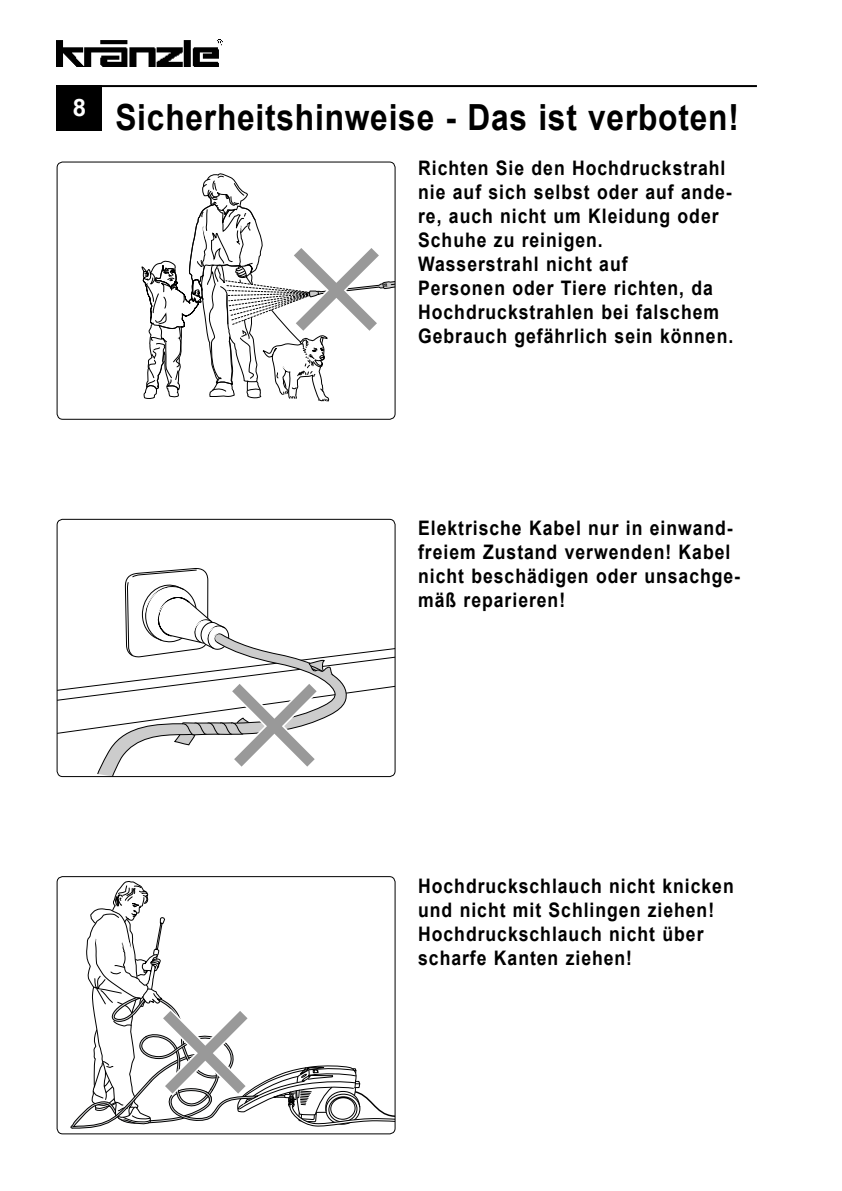
<style>
.page{position:relative;width:842px;height:1191px;background:#fff}
.page>*{position:absolute;margin:0;border:0;box-sizing:border-box;transform-origin:0 0}
.t1{font:700 36px "Arial";letter-spacing:.025em;color:#000;scale:.88 1}
.t2{font:700 24px "Arial";color:#fff}
.t3{font:700 20px/24px "Arial";letter-spacing:.055em;color:#000;scale:.88 1}
</style>
<div class="page">
<img style="left:57px;top:40px;width:166px;height:26px">
<hr style="left:57px;top:85px;width:700px;height:2px;background:#000">
<svg style="left:141px;top:173px;width:252px;height:229px"></svg>
<div style="left:57px;top:162px;width:338px;height:258px;border:1px solid #000;border-radius:6px"></div>
<svg style="left:57px;top:568px;width:338px;height:208px"></svg>
<div style="left:57px;top:519px;width:338px;height:258px;border:1px solid #000;border-radius:6px"></div>
<svg style="left:70px;top:881px;width:323px;height:248px"></svg>
<div style="left:57px;top:876px;width:338px;height:258px;border:1px solid #000;border-radius:6px"></div>
<div style="left:57px;top:85px;width:45px;height:45px;background:#000"></div>
<p class="t2" style="left:73px;top:92px;width:15px">8</p>
<h1 class="t1" style="left:115px;top:94px;width:710px">Sicherheitshinweise - Das ist verboten!</h1>
<p class="t3" style="left:418px;top:156px;width:360px">Richten Sie den Hochdruckstrahl nie auf sich selbst oder auf ande&shy;re, auch nicht um Kleidung oder<br>Schuhe zu reinigen.<br>Wasserstrahl nicht auf<br>Personen oder Tiere richten, da<br>Hochdruckstrahlen bei falschem<br>Gebrauch gefährlich sein können.</p>
<p class="t3" style="left:418px;top:516px;width:367px">Elektrische Kabel nur in einwand&shy;freiem Zustand verwenden! Kabel nicht beschädigen oder unsachge&shy;mäß reparieren!</p>
<p class="t3" style="left:418px;top:874px;width:360px">Hochdruckschlauch nicht knicken und nicht mit Schlingen ziehen!<br>Hochdruckschlauch nicht über scharfe Kanten ziehen!</p>
</div>
